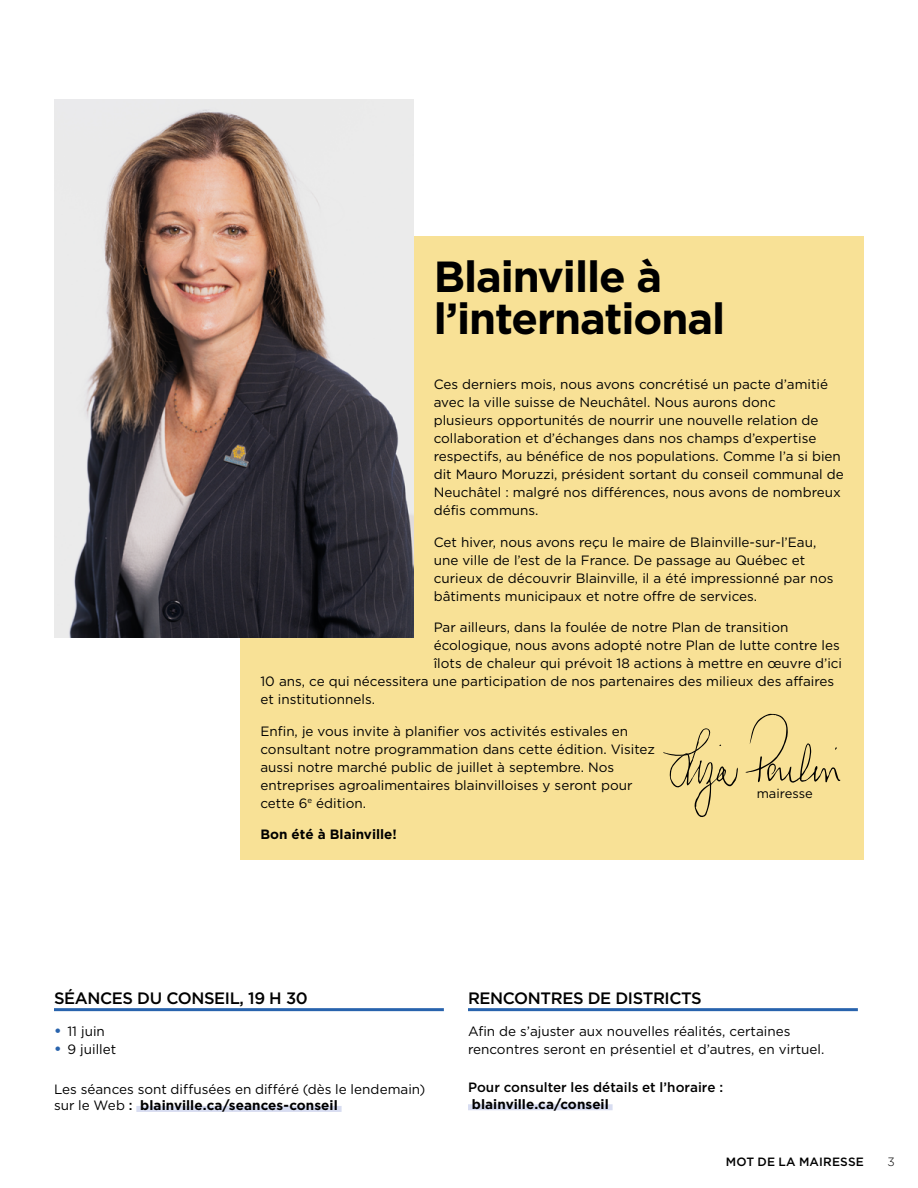
<style>
.page{position:relative;width:918px;height:1188px;background:#fff}
.page>*{position:absolute;margin:0;border:0;box-sizing:border-box;transform-origin:0 0}
.t1{font:700 43.5px/42px "Gotham HTF";letter-spacing:-.025em;color:#000}
.t2{font:500 16.5px "Gotham HTF";letter-spacing:-.025em;color:#000}
.t3{font:13.5px/18px "Gotham HTF";color:#000}
.t4{font:700 13.5px "Gotham HTF";color:#000}
.t5{font:500 13.5px "Gotham HTF";color:#000}
.t6{font:12.9px "Gotham HTF";color:#000}
.t7{font:500 12px "Gotham HTF";letter-spacing:.015em;color:#000}
.t8{font:300 12px "Gotham HTF";color:#000}
.s1{font-weight:700;font-size:15px;color:#2863ad}
.s2{font-weight:500}
.s3{font-weight:700}
</style>
<div class="page">
<div style="left:240px;top:236px;width:624px;height:624px;background:#f8e196"></div>
<div style="left:136px;top:1106px;width:206px;height:6px;background:#d8ddf1"></div>
<hr style="left:468px;top:1008px;width:390px;height:3px;background:#2863ad">
<hr style="left:54px;top:1008px;width:390px;height:3px;background:#2863ad">
<div style="left:468px;top:1104px;width:145px;height:6px;background:#d8ddf1"></div>
<svg style="left:745px;top:714px;width:95px;height:69px"></svg>
<svg style="left:663px;top:728px;width:75px;height:89px"></svg>
<img style="left:54px;top:99px;width:359px;height:539px">
<h1 class="t1" style="left:434px;top:254px;width:293px">Blainville à l’international</h1>
<p class="t3" style="left:434px;top:375px;width:412px">Ces derniers mois, nous avons concrétisé un pacte d’amitié avec la ville suisse de Neuchâtel. Nous aurons donc<br>plusieurs opportunités de nourrir une nouvelle relation de collaboration et d’échanges dans nos champs d’expertise respectifs, au bénéfice de nos populations. Comme l’a si bien dit Mauro Moruzzi, président sortant du conseil communal de Neuchâtel : malgré nos différences, nous avons de nombreux défis communs.</p>
<p class="t3" style="left:434px;top:533px;width:401px">Cet hiver, nous avons reçu le maire de Blainville-sur-l’Eau, une ville de l’est de la France. De passage au Québec et curieux de découvrir Blainville, il a été impressionné par nos bâtiments municipaux et notre offre de services.</p>
<p class="t3" style="left:434px;top:618px;width:356px">Par ailleurs, dans la foulée de notre Plan de transition</p>
<p class="t3" style="left:434px;top:636px;width:408px">écologique, nous avons adopté notre Plan de lutte contre les</p>
<p class="t3" style="left:434px;top:654px;width:410px">îlots de chaleur qui prévoit 18 actions à mettre en œuvre d’ici</p>
<p class="t3" style="left:260px;top:672px;width:575px">10 ans, ce qui nécessitera une participation de nos partenaires des milieux des affaires</p>
<p class="t3" style="left:260px;top:690px;width:116px">et institutionnels.</p>
<p class="t3" style="left:260px;top:722px;width:396px">Enfin, je vous invite à planifier vos activités estivales en consultant notre programmation dans cette édition. Visitez aussi notre marché public de juillet à septembre. Nos entreprises agroalimentaires blainvilloises y seront pour cette 6<sup>e</sup> édition.</p>
<p class="t4" style="left:260px;top:827px;width:138px">Bon été à Blainville!</p>
<p class="t6" style="left:757px;top:787px;width:58px">mairesse</p>
<p class="t2" style="left:54px;top:989px;width:255px">SÉANCES DU CONSEIL, 19 H 30</p>
<p class="t2" style="left:468px;top:989px;width:235px">RENCONTRES DE DISTRICTS</p>
<p class="t3" style="left:54px;top:1022px;width:52px"><span class="s1">•</span> 11 juin</p>
<p class="t3" style="left:54px;top:1040px;width:64px"><span class="s1">•</span> 9 juillet</p>
<p class="t3" style="left:54px;top:1081px;width:373px;line-height:16.5px">Les séances sont diffusées en différé (dès le lendemain) sur le Web <span class="s2">:</span> <span class="s3">blainville.ca/seances-conseil</span></p>
<p class="t3" style="left:468px;top:1022px;width:358px">Afin de s’ajuster aux nouvelles réalités, certaines rencontres seront en présentiel et d’autres, en virtuel.</p>
<p class="t5" style="left:468px;top:1080px;width:257px">Pour consulter les détails et l’horaire :</p>
<p class="t4" style="left:472px;top:1096px;width:138px">blainville.ca/conseil</p>
<p class="t7" style="left:726px;top:1155px;width:140px">MOT DE LA MAIRESSE</p>
<p class="t8" style="left:887px;top:1155px;width:9px">3</p>
</div>
